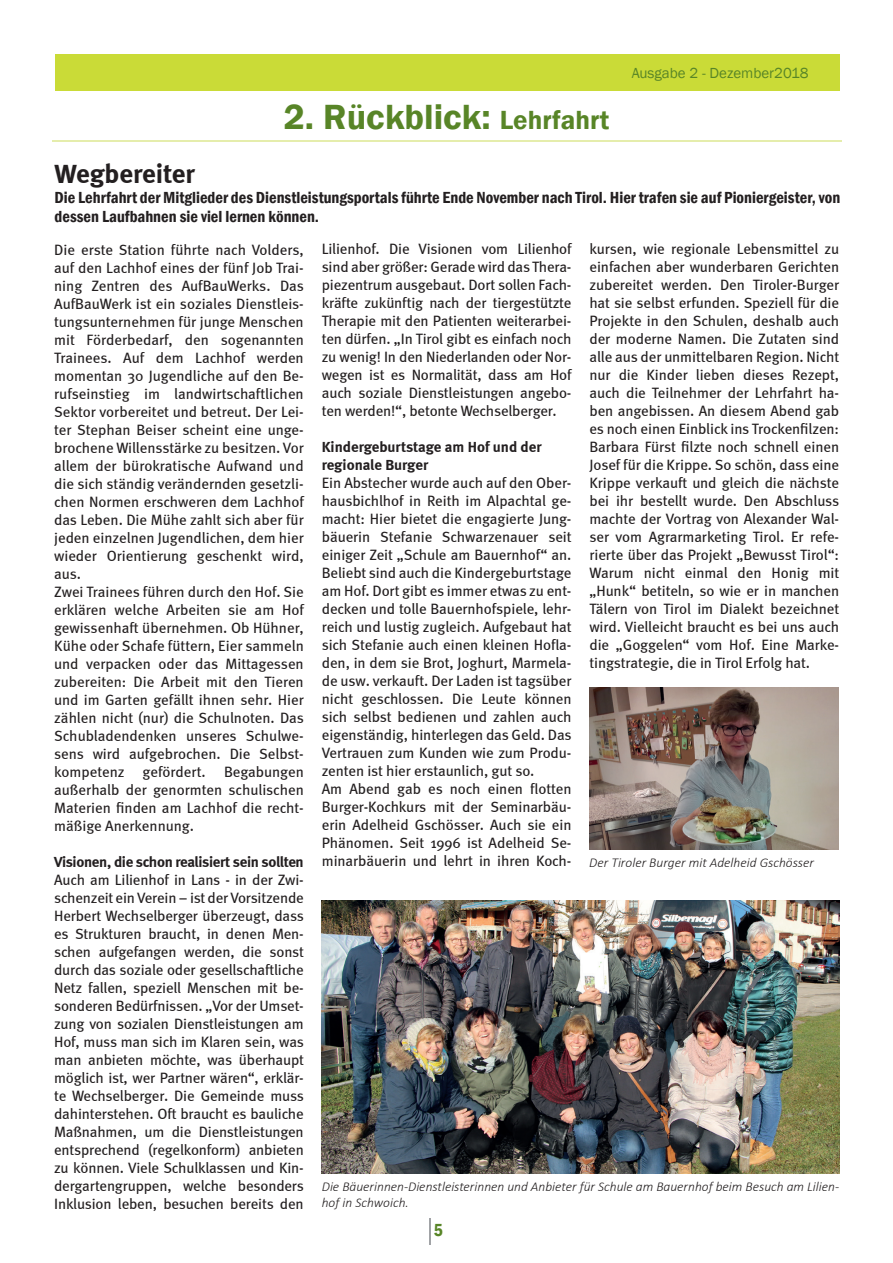
<style>
.page{position:relative;width:893px;height:1263px;background:#fff}
.page>*{position:absolute;margin:0;border:0;box-sizing:border-box;transform-origin:0 0}
.t1{font:600 36px "Franklin Gothic";color:#588527}
.t2{font:700 27px "Meta";letter-spacing:-.005em;color:#231f20}
.t3{font:600 condensed 18px "Franklin Gothic";color:#588527}
.t4{font:600 condensed 16.5px/19.8px "Franklin Gothic";color:#231f20}
.t5{font:15px/18px "Meta";letter-spacing:-.005em;color:#231f20;text-align:justify}
.t6{font:15px/18px "Meta Bold LF";letter-spacing:-.01em;color:#231f20}
.t7{font:15px "Franklin Gothic";color:#588527}
.t8{font:italic 300 13.5px/16.2px "Calibri";color:#231f20}
.s1{font-size:27px}
</style>
<div class="page">
<div style="left:55px;top:54px;width:784px;height:37px;background:#cadb37"></div>
<hr style="left:429px;top:1218px;width:2px;height:27px;background:#a1a3a6">
<hr style="left:52px;top:141px;width:789px;height:1px;background:#e5edac">
<img style="left:322px;top:900px;width:517px;height:274px">
<img style="left:589px;top:687px;width:250px;height:162px">
<h1 class="t1" style="left:284px;top:95px;width:327px">2. Rückblick: <span class="s1">Lehrfahrt</span></h1>
<p class="t7" style="left:632px;top:63px;width:179px">Ausgabe 2 - Dezember2018</p>
<h2 class="t2" style="left:55px;top:157px;width:142px">Wegbereiter</h2>
<p class="t4" style="left:55px;top:187px;width:787px">Die Lehrfahrt der Mitglieder des Dienstleistungsportals führte Ende November nach Tirol. Hier trafen sie auf Pioniergeister, von dessen Laufbahnen sie viel lernen können.</p>
<p class="t5" style="left:54px;top:240px;width:251px;text-align:left">Die erste Station führte nach Volders, auf den Lachhof eines der fünf Job Trai&shy;ning Zentren des AufBauWerks. Das AufBauWerk ist ein soziales Dienstleis&shy;tungsunternehmen für junge Menschen mit Förderbedarf, den sogenannten Trainees. Auf dem Lachhof werden momentan 30 Jugendliche auf den Be&shy;rufseinstieg im landwirtschaftlichen Sektor vorbereitet und betreut. Der Lei&shy;ter Stephan Beiser scheint eine unge&shy;brochene Willensstärke zu besitzen. Vor allem der bürokratische Aufwand und die sich ständig verändernden gesetzli&shy;chen Normen erschweren dem Lachhof das Leben. Die Mühe zahlt sich aber für jeden einzelnen Jugendlichen, dem hier wieder Orientierung geschenkt wird, aus.<br>Zwei Trainees führen durch den Hof. Sie erklären welche Arbeiten sie am Hof gewissenhaft übernehmen. Ob Hühner, Kühe oder Schafe füttern, Eier sammeln und verpacken oder das Mittagessen zubereiten: Die Arbeit mit den Tieren und im Garten gefällt ihnen sehr. Hier zählen nicht (nur) die Schulnoten. Das Schubladendenken unseres Schulwe&shy;sens wird aufgebrochen. Die Selbst&shy;kompetenz gefördert. Begabungen außerhalb der genormten schulischen Materien finden am Lachhof die recht&shy;mäßige Anerkennung.</p>
<p class="t6" style="left:54px;top:852px;width:251px">Visionen, die schon realisiert sein sollten</p>
<p class="t5" style="left:54px;top:870px;width:251px">Auch am Lilienhof in Lans - in der Zwi&shy;schenzeit ein Verein – ist der Vorsitzende Herbert Wechselberger überzeugt, dass es Strukturen braucht, in denen Men&shy;schen aufgefangen werden, die sonst durch das soziale oder gesellschaftliche Netz fallen, speziell Menschen mit be&shy;sonderen Bedürfnissen. „Vor der Umset&shy;zung von sozialen Dienstleistungen am Hof, muss man sich im Klaren sein, was man anbieten möchte, was überhaupt möglich ist, wer Partner wären“, erklär&shy;te Wechselberger. Die Gemeinde muss dahinterstehen. Oft braucht es bauliche Maßnahmen, um die Dienstleistungen entsprechend (regelkonform) anbieten zu können. Viele Schulklassen und Kin&shy;dergartengruppen, welche besonders Inklusion leben, besuchen bereits den</p>
<p class="t5" style="left:589px;top:240px;width:251px">kursen, wie regionale Lebensmittel zu einfachen aber wunderbaren Gerichten zubereitet werden. Den Tiroler-Burger hat sie selbst erfunden. Speziell für die Projekte in den Schulen, deshalb auch der moderne Namen. Die Zutaten sind alle aus der unmittelbaren Region. Nicht nur die Kinder lieben dieses Rezept, auch die Teilnehmer der Lehrfahrt ha&shy;ben angebissen. An diesem Abend gab es noch einen Einblick ins Trockenfilzen:<br>Barbara Fürst filzte noch schnell einen Josef für die Krippe. So schön, dass eine Krippe verkauft und gleich die nächste bei ihr bestellt wurde. Den Abschluss machte der Vortrag von Alexander Wal&shy;ser vom Agrarmarketing Tirol. Er refe&shy;rierte über das Projekt „Bewusst Tirol“:<br>Warum nicht einmal den Honig mit „Hunk“ betiteln, so wie er in manchen Tälern von Tirol im Dialekt bezeichnet wird. Vielleicht braucht es bei uns auch die „Goggelen“ vom Hof. Eine Marke&shy;tingstrategie, die in Tirol Erfolg hat.</p>
<p class="t5" style="left:322px;top:240px;width:251px">Lilienhof. Die Visionen vom Lilienhof sind aber größer: Gerade wird das Thera&shy;piezentrum ausgebaut. Dort sollen Fach&shy;kräfte zukünftig nach der tiergestützte Therapie mit den Patienten weiterarbei&shy;ten dürfen. „In Tirol gibt es einfach noch zu wenig! In den Niederlanden oder Nor&shy;wegen ist es Normalität, dass am Hof auch soziale Dienstleistungen angebo&shy;ten werden!“, betonte Wechselberger.</p>
<p class="t6" style="left:322px;top:438px;width:221px">Kindergeburtstage am Hof und der regionale Burger</p>
<p class="t5" style="left:322px;top:474px;width:251px;text-align:left">Ein Abstecher wurde auch auf den Ober&shy;hausbichlhof in Reith im Alpachtal ge&shy;macht: Hier bietet die engagierte Jung&shy;bäuerin Stefanie Schwarzenauer seit einiger Zeit „Schule am Bauernhof“ an.<br>Beliebt sind auch die Kindergeburtstage am Hof. Dort gibt es immer etwas zu ent&shy;decken und tolle Bauernhofspiele, lehr&shy;reich und lustig zugleich. Aufgebaut hat sich Stefanie auch einen kleinen Hofla&shy;den, in dem sie Brot, Joghurt, Marmela&shy;de usw. verkauft. Der Laden ist tagsüber nicht geschlossen. Die Leute können sich selbst bedienen und zahlen auch eigenständig, hinterlegen das Geld. Das Vertrauen zum Kunden wie zum Produ&shy;zenten ist hier erstaunlich, gut so.<br>Am Abend gab es noch einen flotten Burger-Kochkurs mit der Seminarbäu&shy;erin Adelheid Gschösser. Auch sie ein Phänomen. Seit 1996 ist Adelheid Se&shy;minarbäuerin und lehrt in ihren Koch-</p>
<p class="t8" style="left:589px;top:854px;width:226px">Der Tiroler Burger mit Adelheid Gschösser</p>
<p class="t8" style="left:322px;top:1178px;width:519px">Die Bäuerinnen-Dienstleisterinnen und Anbieter für Schule am Bauernhof beim Besuch am Lilien&shy;hof in Schwoich.</p>
<p class="t3" style="left:434px;top:1217px;width:11px">5</p>
</div>
